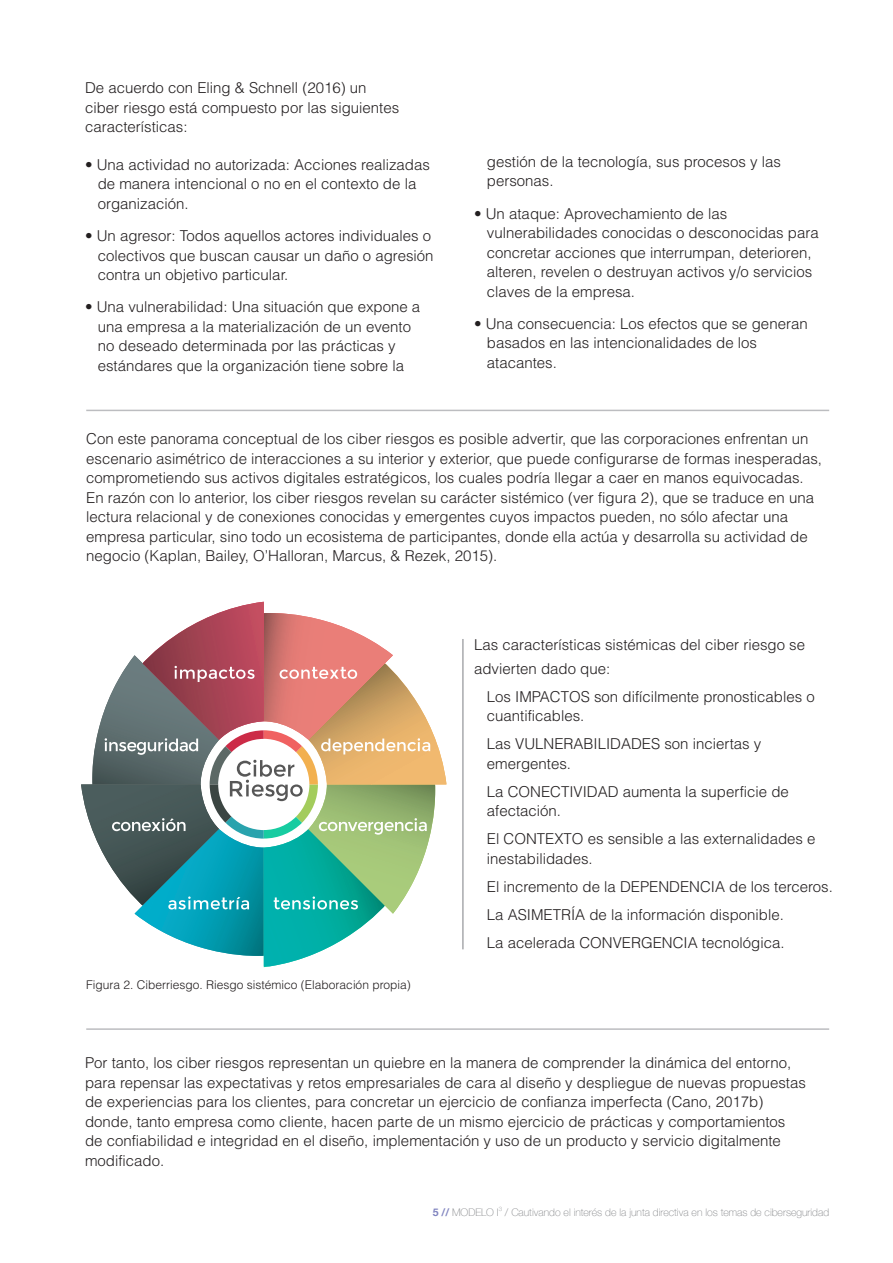
<style>
.page{position:relative;width:893px;height:1263px;background:#fff}
.page>*{position:absolute;margin:0;border:0;box-sizing:border-box;transform-origin:0 0}
.t1{font:300 15px/19.5px "Helvetica LT Std";color:#231f20}
.t2{font:300 12px "Helvetica LT Std";color:#231f20}
.TITULOS{font:100 10.5px "Helvetica Neue";color:#808285}
.s1{font-weight:700;color:#7f83bf}
</style>
<div class="page">
<svg style="left:81px;top:602px;width:365px;height:365px"></svg>
<hr style="left:462px;top:639px;width:2px;height:310px;background:#a8a9ad">
<hr style="left:86px;top:410px;width:743px;height:1px;background:#bcbdc0">
<hr style="left:86px;top:1028px;width:743px;height:2px;background:#bcbdc0">
<p class="t1" style="left:85px;top:78px;width:316px">De acuerdo con Eling &amp; Schnell (2016) un ciber riesgo está compuesto por las siguientes características:</p>
<p class="t1" style="left:98px;top:155px;width:334px;text-indent:-13px">• Una actividad no autorizada: Acciones realizadas de manera intencional o no en el contexto de la organización.</p>
<p class="t1" style="left:98px;top:226px;width:337px;text-indent:-13px">• Un agresor: Todos aquellos actores individuales o colectivos que buscan causar un daño o agresión contra un objetivo particular.</p>
<p class="t1" style="left:98px;top:297px;width:324px;text-indent:-13px">• Una vulnerabilidad: Una situación que expone a una empresa a la materialización de un evento no deseado determinada por las prácticas y estándares que la organización tiene sobre la</p>
<p class="t1" style="left:487px;top:152px;width:296px">gestión de la tecnología, sus procesos y las personas.</p>
<p class="t1" style="left:487px;top:203px;width:333px;text-indent:-13px">• Un ataque: Aprovechamiento de las vulnerabilidades conocidas o desconocidas para concretar acciones que interrumpan, deterioren, alteren, revelen o destruyan activos y/o servicios claves de la empresa.</p>
<p class="t1" style="left:487px;top:314px;width:322px;text-indent:-13px">• Una consecuencia: Los efectos que se generan basados en las intencionalidades de los atacantes.</p>
<p class="t1" style="left:86px;top:429px;width:737px">Con este panorama conceptual de los ciber riesgos es posible advertir, que las corporaciones enfrentan un escenario asimétrico de interacciones a su interior y exterior, que puede configurarse de formas inesperadas, comprometiendo sus activos digitales estratégicos, los cuales podría llegar a caer en manos equivocadas.<br>En razón con lo anterior, los ciber riesgos revelan su carácter sistémico (ver figura 2), que se traduce en una lectura relacional y de conexiones conocidas y emergentes cuyos impactos pueden, no sólo afectar una empresa particular, sino todo un ecosistema de participantes, donde ella actúa y desarrolla su actividad de negocio (Kaplan, Bailey, O’Halloran, Marcus, &amp; Rezek, 2015).</p>
<p class="t2" style="left:86px;top:977px;width:326px">Figura 2. Ciberriesgo. Riesgo sistémico (Elaboración propia)</p>
<p class="t1" style="left:474px;top:632px;width:332px;line-height:24px">Las características sistémicas del ciber riesgo se advierten dado que:</p>
<p class="t1" style="left:487px;top:686px;width:329px">Los IMPACTOS son difícilmente pronosticables o cuantificables.</p>
<p class="t1" style="left:487px;top:734px;width:276px">Las VULNERABILIDADES son inciertas y emergentes.</p>
<p class="t1" style="left:487px;top:781px;width:304px">La CONECTIVIDAD aumenta la superficie de afectación.</p>
<p class="t1" style="left:487px;top:829px;width:330px">El CONTEXTO es sensible a las externalidades e inestabilidades.</p>
<p class="t1" style="left:487px;top:876px;width:347px">El incremento de la DEPENDENCIA de los terceros.</p>
<p class="t1" style="left:487px;top:904px;width:299px">La ASIMETRÍA de la información disponible.</p>
<p class="t1" style="left:487px;top:932px;width:299px">La acelerada CONVERGENCIA tecnológica.</p>
<p class="t1" style="left:85px;top:1053px;width:722px">Por tanto, los ciber riesgos representan un quiebre en la manera de comprender la dinámica del entorno, para repensar las expectativas y retos empresariales de cara al diseño y despliegue de nuevas propuestas de experiencias para los clientes, para concretar un ejercicio de confianza imperfecta (Cano, 2017b) donde, tanto empresa como cliente, hacen parte de un mismo ejercicio de prácticas y comportamientos de confiabilidad e integridad en el diseño, implementación y uso de un producto y servicio digitalmente modificado.</p>
<p class="TITULOS" style="left:433px;top:1204px;width:398px"><span class="s1">5 //</span> MODELO I<sup>3</sup> / Cautivando el interés de la junta directiva en los temas de ciberseguridad</p>
</div>
